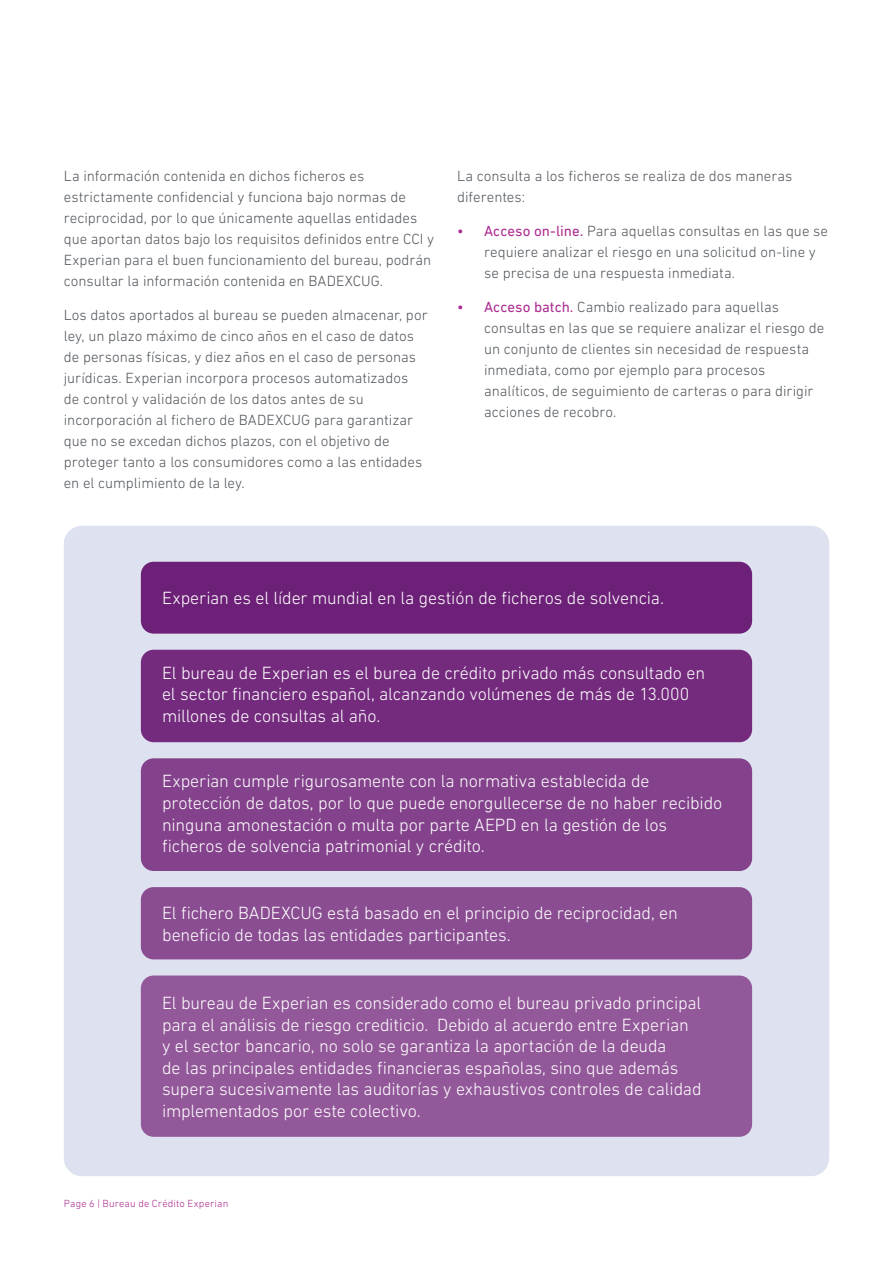
<style>
.page{position:relative;width:893px;height:1263px;background:#fff}
.page>*{position:absolute;margin:0;border:0;box-sizing:border-box;transform-origin:0 0}
.Footer_Source_text_7{font:300 18px/21.6px "DIN Next W1 G";letter-spacing:-.01em;color:#fff}
.Body_text_10_14{font:300 15px/21px "DIN Next W1 G";color:#50555b}
.t1{font:300 10.5px "DIN Next W1 G";letter-spacing:.02em;color:#ac2b91}
.s1{font-weight:400;color:#ac2b91}
</style>
<div class="page">
<div style="left:64px;top:526px;width:765px;height:650px;background:#dee2f0;border-radius:18px"></div>
<div style="left:141px;top:562px;width:611px;height:72px;background:#6d2077;border-radius:13px"></div>
<div style="left:141px;top:650px;width:611px;height:92px;background:#742b7e;border-radius:13px"></div>
<div style="left:141px;top:758px;width:611px;height:113px;background:#83428b;border-radius:13px"></div>
<div style="left:141px;top:887px;width:611px;height:72px;background:#8a4d92;border-radius:13px"></div>
<div style="left:141px;top:975px;width:611px;height:162px;background:#925899;border-radius:13px"></div>
<p class="Body_text_10_14" style="left:64px;top:166px;width:372px">La información contenida en dichos ficheros es estrictamente confidencial y funciona bajo normas de reciprocidad, por lo que únicamente aquellas entidades que aportan datos bajo los requisitos definidos entre CCI y Experian para el buen funcionamiento del bureau, podrán consultar la información contenida en BADEXCUG.</p>
<p class="Body_text_10_14" style="left:64px;top:304px;width:365px">Los datos aportados al bureau se pueden almacenar, por ley, un plazo máximo de cinco años en el caso de datos de personas físicas, y diez años en el caso de personas jurídicas. Experian incorpora procesos automatizados<br>de control y validación de los datos antes de su incorporación al fichero de BADEXCUG para garantizar que no se excedan dichos plazos, con el objetivo de proteger tanto a los consumidores como a las entidades en el cumplimiento de la ley.</p>
<p class="Body_text_10_14" style="left:457px;top:166px;width:337px">La consulta a los ficheros se realiza de dos maneras diferentes:</p>
<p class="Body_text_10_14" style="left:484px;top:220px;width:345px;text-indent:-27px"><span class="s1">• Acceso on-line.</span> Para aquellas consultas en las que se requiere analizar el riesgo en una solicitud on-line y se precisa de una respuesta inmediata.</p>
<p class="Body_text_10_14" style="left:484px;top:296px;width:342px;text-indent:-27px"><span class="s1">• Acceso batch.</span> Cambio realizado para aquellas consultas en las que se requiere analizar el riesgo de un conjunto de clientes sin necesidad de respuesta inmediata, como por ejemplo para procesos analíticos, de seguimiento de carteras o para dirigir acciones de recobro.</p>
<p class="Footer_Source_text_7" style="left:162px;top:587px;width:503px">Experian es el líder mundial en la gestión de ficheros de solvencia.</p>
<p class="Footer_Source_text_7" style="left:162px;top:662px;width:544px">El bureau de Experian es el burea de crédito privado más consultado en el sector financiero español, alcanzando volúmenes de más de 13.000 millones de consultas al año.</p>
<p class="Footer_Source_text_7" style="left:162px;top:770px;width:562px">Experian cumple rigurosamente con la normativa establecida de protección de datos, por lo que puede enorgullecerse de no haber recibido ninguna amonestación o multa por parte AEPD en la gestión de los ficheros de solvencia patrimonial y crédito.</p>
<p class="Footer_Source_text_7" style="left:162px;top:902px;width:517px">El fichero BADEXCUG está basado en el principio de reciprocidad, en beneficio de todas las entidades participantes.</p>
<p class="Footer_Source_text_7" style="left:162px;top:992px;width:541px">El bureau de Experian es considerado como el bureau privado principal para el análisis de riesgo crediticio. Debido al acuerdo entre Experian y el sector bancario, no solo se garantiza la aportación de la deuda<br>de las principales entidades financieras españolas, sino que además supera sucesivamente las auditorías y exhaustivos controles de calidad implementados por este colectivo.</p>
<p class="t1" style="left:64px;top:1197px;width:166px">Page 6 | Bureau de Crédito Experian</p>
</div>
